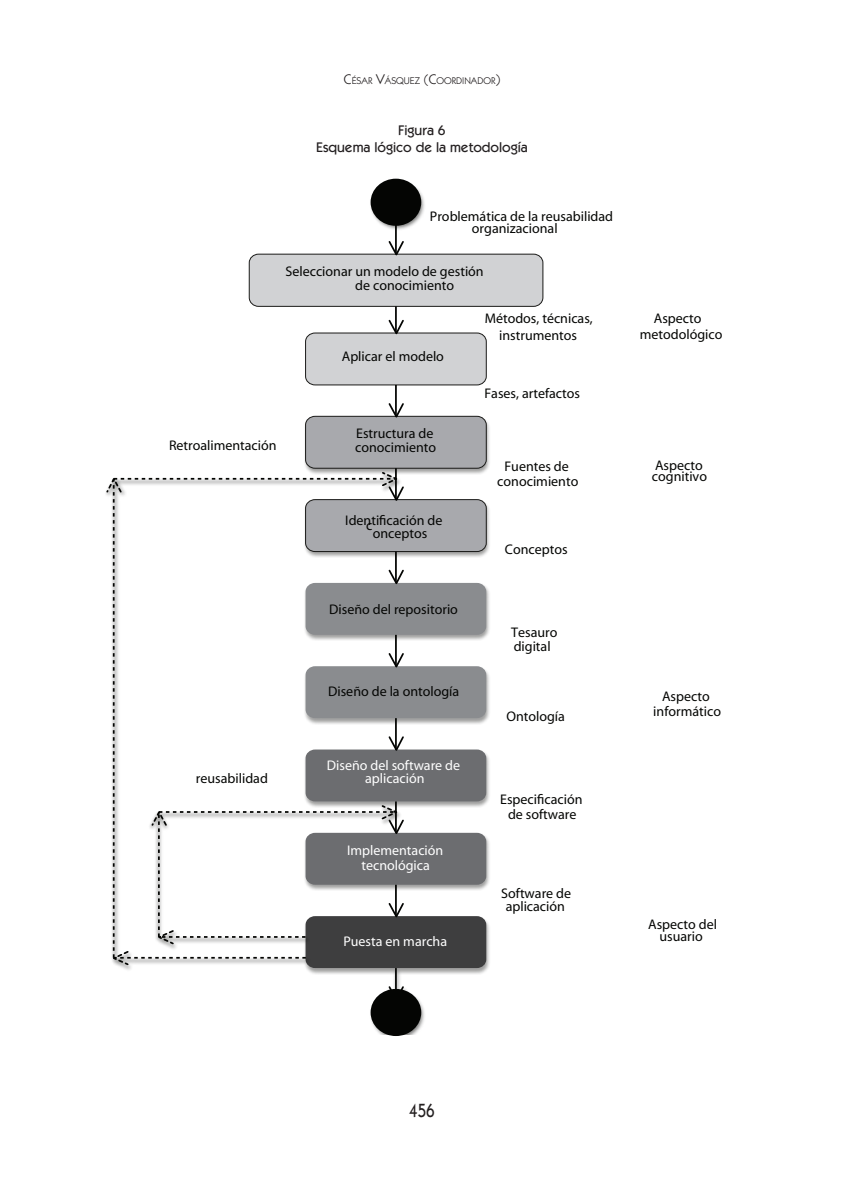
<style>
.page{position:relative;width:844px;height:1191px;background:#fff}
.page>*{position:absolute;margin:0;border:0;box-sizing:border-box;transform-origin:0 0}
.t1{font:500 19.25px "Itc Kabel";color:#231f20;scale:.8 1}
.t2{font:14px/15.2px "Myriad";color:#040503;text-align:center}
.t3{font:14px/13.3px "Myriad";color:#fff;text-align:center}
.t4{font:500 14px/17.5px "Itc Kabel";color:#231f20;text-align:center}
.t5{font:9.8px "Itc Kabel";color:#231f20}
.s1{font-size:14px}
</style>
<div class="page">
<img style="left:371px;top:178px;width:54px;height:53px">
<div style="left:373px;top:181px;width:45px;height:42px;background:#040503;border-radius:50%"></div>
<div style="left:370px;top:179px;width:51px;height:47px;border:5px solid #040503;border-radius:50%"></div>
<div style="left:249px;top:254px;width:293px;height:52px;background:#d1d2d4;border-radius:9px"></div>
<div style="left:249px;top:254px;width:294px;height:53px;border:1px solid #1a1a18;border-radius:9px"></div>
<div style="left:305px;top:333px;width:181px;height:52px;background:#d1d2d4;border-radius:9px"></div>
<div style="left:305px;top:332px;width:181px;height:53px;border:1px solid #1a1a18;border-radius:9px"></div>
<img style="left:305px;top:415px;width:185px;height:59px">
<div style="left:305px;top:416px;width:181px;height:52px;background:#a8a9ad;border-radius:9px"></div>
<div style="left:305px;top:416px;width:181px;height:53px;border:1px solid #1a1a18;border-radius:9px"></div>
<img style="left:405px;top:499px;width:85px;height:58px">
<div style="left:305px;top:499px;width:181px;height:52px;background:#a8a9ad;border-radius:9px"></div>
<div style="left:305px;top:499px;width:181px;height:53px;border:1px solid #1a1a18;border-radius:9px"></div>
<img style="left:405px;top:582px;width:85px;height:58px">
<div style="left:305px;top:583px;width:181px;height:52px;background:#8a8c8f;border-radius:9px"></div>
<img style="left:405px;top:667px;width:85px;height:57px">
<div style="left:305px;top:666px;width:181px;height:52px;background:#8a8c8f;border-radius:9px"></div>
<img style="left:405px;top:751px;width:85px;height:56px">
<div style="left:305px;top:749px;width:181px;height:52px;background:#6c6d70;border-radius:9px"></div>
<img style="left:405px;top:832px;width:85px;height:58px">
<div style="left:305px;top:833px;width:181px;height:51px;background:#6c6d70;border-radius:9px"></div>
<img style="left:309px;top:916px;width:181px;height:58px">
<div style="left:305px;top:916px;width:181px;height:52px;background:#3e3e3f;border-radius:9px"></div>
<svg style="left:387px;top:306px;width:18px;height:29px"></svg>
<hr style="left:395px;top:468px;width:1px;height:31px;background:#040503">
<hr style="left:395px;top:223px;width:1px;height:31px;background:#040503">
<svg style="left:387px;top:239px;width:18px;height:17px"></svg>
<img style="left:371px;top:991px;width:54px;height:43px">
<div style="left:373px;top:991px;width:45px;height:42px;background:#040503;border-radius:50%"></div>
<div style="left:370px;top:989px;width:51px;height:47px;border:5px solid #040503;border-radius:50%"></div>
<img style="left:384px;top:968px;width:24px;height:30px">
<hr style="left:395px;top:968px;width:1px;height:31px;background:#040503">
<svg style="left:387px;top:984px;width:18px;height:14px"></svg>
<hr style="left:395px;top:385px;width:1px;height:31px;background:#040503">
<svg style="left:387px;top:401px;width:18px;height:17px"></svg>
<img style="left:119px;top:966px;width:192px;height:5px">
<img style="left:305px;top:469px;width:97px;height:1px">
<svg style="left:106px;top:470px;width:299px;height:496px"></svg>
<p class="t5" style="left:344px;top:75px;width:158px"><span class="s1">C</span>ÉSAR <span class="s1">V</span>ÁSQUEZ <span class="s1">(C</span>OORDINADOR<span class="s1">)</span></p>
<p class="t4" style="left:316px;top:121px;width:213px">Figura 6<br>Esquema lógico de la metodología</p>
<p class="t2" style="left:472px;top:211px;width:143px;line-height:11.7px;text-align:left;text-indent:-42px">Problemática de la reusabilidad organizacional</p>
<p class="t2" style="left:355px;top:266px;width:130px;line-height:13.3px;text-align:left;text-indent:-70px">Seleccionar un modelo de gestión de conocimiento</p>
<p class="t2" style="left:341px;top:349px;width:104px">Aplicar el modelo</p>
<p class="t2" style="left:484px;top:311px;width:110px;line-height:16.6px">Métodos, técnicas, instrumentos</p>
<p class="t2" style="left:484px;top:386px;width:97px">Fases, artefactos</p>
<p class="t2" style="left:169px;top:438px;width:109px">Retroalimentación</p>
<p class="t2" style="left:355px;top:427px;width:83px;line-height:13.3px;text-align:left">Estructura de conocimiento</p>
<p class="t2" style="left:345px;top:513px;width:99px">Identificación de</p>
<p class="t2" style="left:366px;top:518px;width:8px">c</p>
<p class="t2" style="left:372px;top:526px;width:56px">onceptos</p>
<p class="t2" style="left:497px;top:459px;width:83px">Fuentes de conocimiento</p>
<p class="t2" style="left:505px;top:542px;width:64px">Conceptos</p>
<p class="t2" style="left:196px;top:771px;width:73px">reusabilidad</p>
<p class="t2" style="left:329px;top:602px;width:130px">Diseño del repositorio</p>
<p class="t2" style="left:328px;top:684px;width:133px">Diseño de la ontología</p>
<p class="t3" style="left:327px;top:759px;width:135px">Diseño del software de aplicación</p>
<p class="t3" style="left:347px;top:843px;width:98px;line-height:15px">Implementación tecnológica</p>
<p class="t3" style="left:343px;top:935px;width:105px">Puesta en marcha</p>
<p class="t2" style="left:511px;top:626px;width:48px;line-height:13.5px;text-align:left">Tesauro digital</p>
<p class="t2" style="left:506px;top:709px;width:60px">Ontología</p>
<p class="t2" style="left:500px;top:792px;width:84px">Especificación de software</p>
<p class="t2" style="left:501px;top:887px;width:71px;line-height:13.1px">Software de aplicación</p>
<p class="t2" style="left:639px;top:310px;width:84px;line-height:16.6px">Aspecto metodológico</p>
<p class="t2" style="left:651px;top:460px;width:57px;line-height:11.4px;text-align:left">Aspecto cognitivo</p>
<p class="t2" style="left:653px;top:689px;width:69px">Aspecto informático</p>
<p class="t2" style="left:648px;top:919px;width:70px;line-height:11.7px">Aspecto del usuario</p>
<h1 class="t1" style="left:409px;top:1098px;width:34px">456</h1>
</div>
